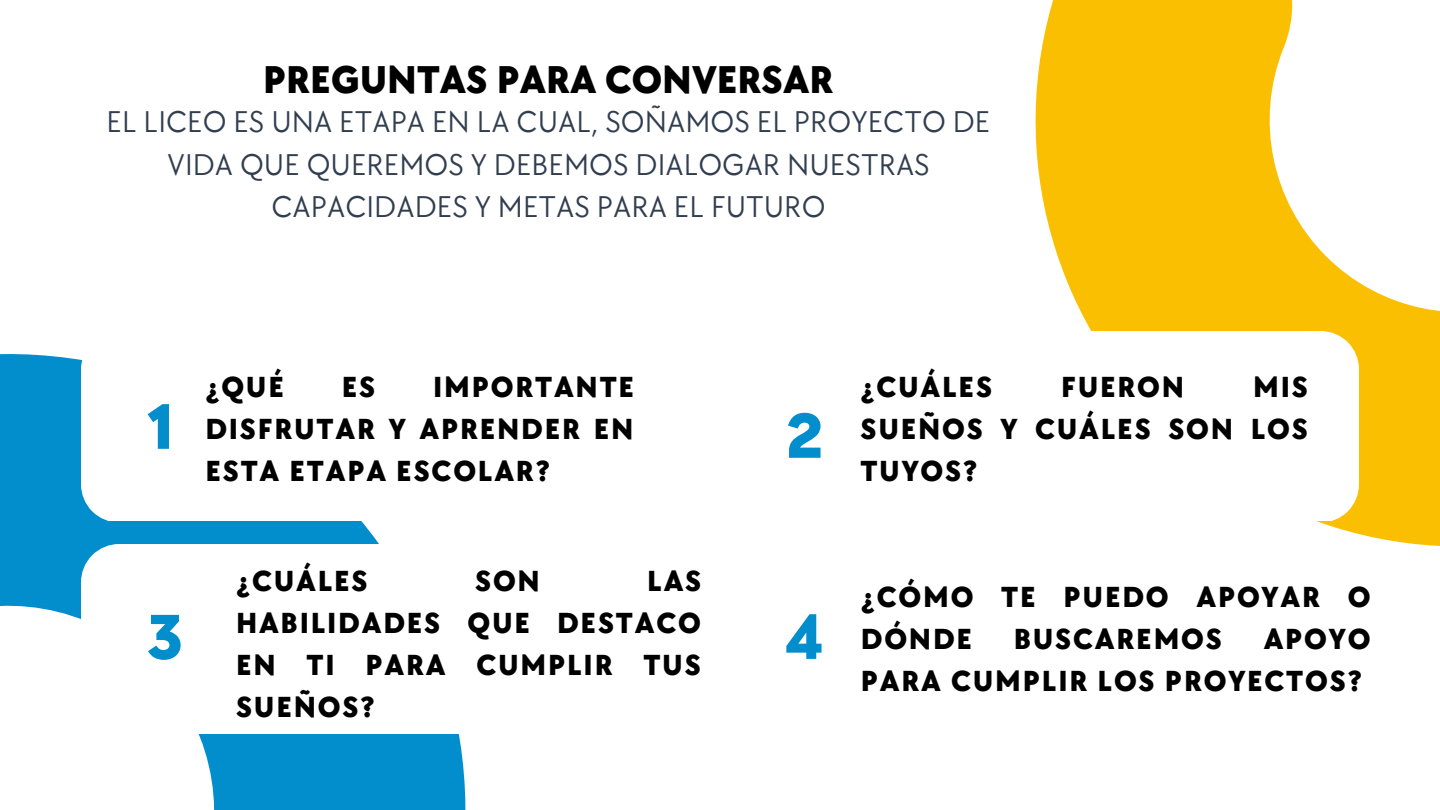
<style>
.page{position:relative;width:1440px;height:810px;background:#fff}
.page>*{position:absolute;margin:0;border:0;box-sizing:border-box;transform-origin:0 0}
.t1{font:800 65.7px "TT Chocolates";color:#028ecc}
.t2{font:800 40px "TT Chocolates";color:#000}
.t3{font:31px/42.8px "TT Chocolates";color:#313e50;text-align:center}
.t4{font:800 30px/42px "TT Chocolates";letter-spacing:.06em;color:#000;text-align:justify}
</style>
<div class="page">
<svg style="left:0;top:354px;width:466px;height:456px;fill:#028ecc"></svg>
<svg style="left:81px;top:354px;width:385px;height:167px"></svg>
<svg style="left:81px;top:544px;width:385px;height:190px"></svg>
<svg style="left:1035px;top:0;width:405px;height:546px;fill:#fbbf02"></svg>
<svg style="left:1035px;top:331px;width:324px;height:190px"></svg>
<h2 class="t2" style="left:263px;top:57px;width:572px">PREGUNTAS PARA CONVERSAR</h2>
<p class="t3" style="left:107px;top:101px;width:885px">EL LICEO ES UNA ETAPA EN LA CUAL, SOÑAMOS EL PROYECTO DE<br>VIDA QUE QUEREMOS Y DEBEMOS DIALOGAR NUESTRAS<br>CAPACIDADES Y METAS PARA EL FUTURO</p>
<h1 class="t1" style="left:148px;top:390px;width:27px">1</h1>
<p class="t4" style="left:205px;top:367px;width:80px">¿QUÉ</p>
<p class="t4" style="left:342px;top:367px;width:35px">ES</p>
<p class="t4" style="left:205px;top:367px;width:430px;text-indent:228px">IMPORTANTE DISFRUTAR Y APRENDER EN ESTA ETAPA ESCOLAR?</p>
<h1 class="t1" style="left:147px;top:600px;width:38px">3</h1>
<p class="t4" style="left:236px;top:561px;width:133px">¿CUÁLES</p>
<p class="t4" style="left:475px;top:561px;width:66px">SON</p>
<p class="t4" style="left:236px;top:561px;width:467px;text-indent:411px">LAS HABILIDADES QUE DESTACO EN TI PARA CUMPLIR TUS SUEÑOS?</p>
<h1 class="t1" style="left:785px;top:399px;width:39px">2</h1>
<h1 class="t1" style="left:785px;top:600px;width:39px">4</h1>
<p class="t4" style="left:860px;top:367px;width:133px">¿CUÁLES</p>
<p class="t4" style="left:1061px;top:367px;width:124px">FUERON</p>
<p class="t4" style="left:860px;top:367px;width:449px;text-indent:393px">MIS SUEÑOS Y CUÁLES SON LOS TUYOS?</p>
<p class="t4" style="left:861px;top:577px;width:511px">¿CÓMO TE PUEDO APOYAR O<br>DÓNDE</p>
<p class="t4" style="left:861px;top:619px;width:511px;text-align:right">APOYO<br>PARA CUMPLIR LOS PROYECTOS?</p>
<p class="t4" style="left:1014px;top:619px;width:210px">BUSCAREMOS</p>
</div>
